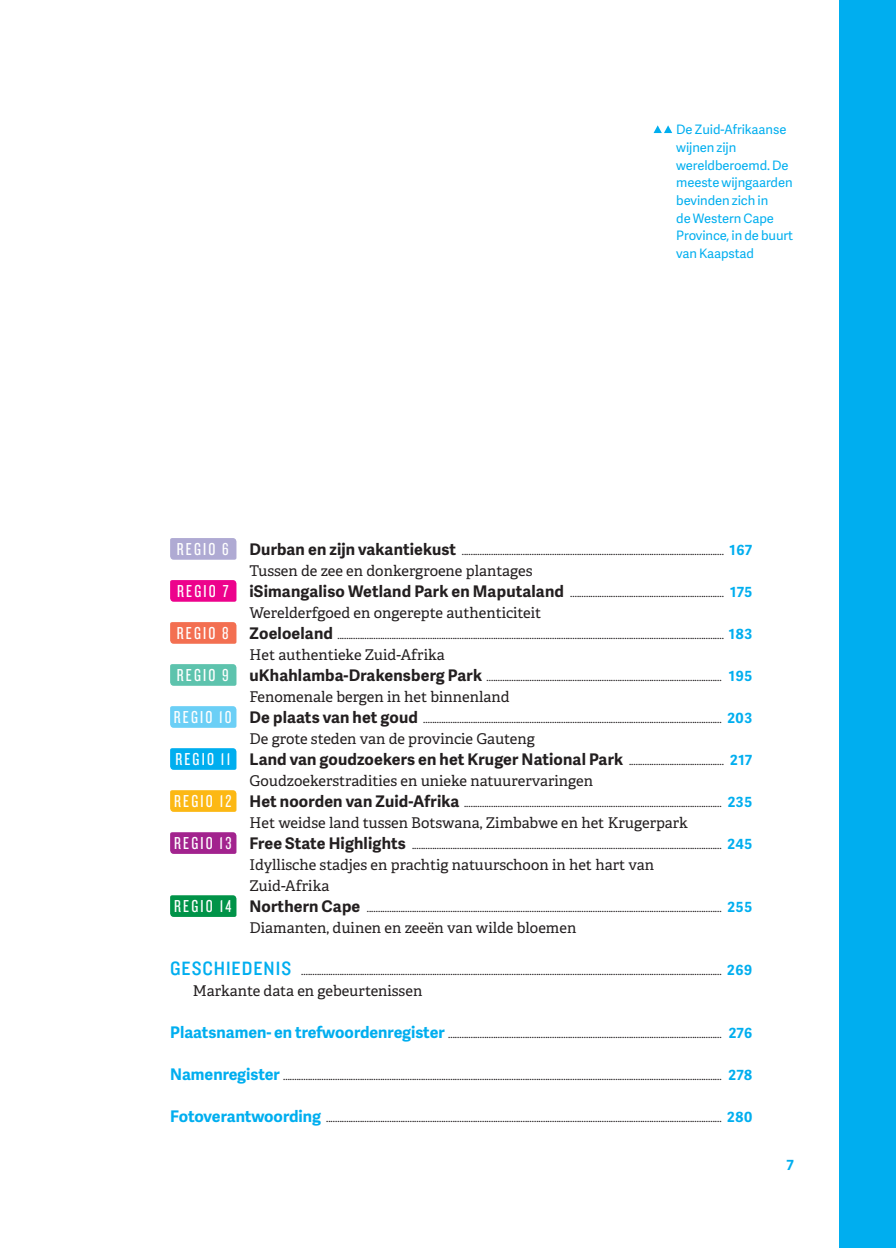
<style>
.page{position:relative;width:896px;height:1248px;background:#fff}
.page>*{position:absolute;margin:0;border:0;box-sizing:border-box;transform-origin:0 0}
.t1{font:14.8px/21px "Adelle";color:#231f20}
.t2{font:700 14px "Adelle Sans";color:#00aeef}
.t3{font:13px/17.6px "Adelle Sans";letter-spacing:-.005em;color:#00aeef}
.t4{font:10px "Adelle Sans";color:#231f20}
.s1{font-family:"Knockout 28 Junior Feathrwt";font-size:18px;color:#fff}
.s2{font-weight:700;font-size:16px}
.s3{font-weight:700;font-size:14px;color:#00aeef}
.s4{font-family:"Knockout 30 Junior Welterwt";font-size:20px;color:#00aeef}
.s5{font-weight:700;font-size:16px;color:#00aeef}
</style>
<div class="page">
<svg style="left:653px;top:125px;width:19px;height:8px"></svg>
<div style="left:839px;top:0;width:57px;height:1247px;background:#00aeef"></div>
<svg style="left:170px;top:538px;width:66px;height:21px"></svg>
<svg style="left:170px;top:580px;width:66px;height:21px"></svg>
<svg style="left:170px;top:622px;width:66px;height:21px"></svg>
<svg style="left:170px;top:664px;width:66px;height:21px"></svg>
<svg style="left:170px;top:706px;width:66px;height:21px"></svg>
<svg style="left:170px;top:748px;width:66px;height:21px"></svg>
<svg style="left:170px;top:790px;width:66px;height:21px"></svg>
<svg style="left:170px;top:832px;width:66px;height:21px"></svg>
<svg style="left:170px;top:895px;width:66px;height:21px"></svg>
<h3 class="t3" style="left:676px;top:121px;width:118px">De Zuid-Afrikaanse wijnen zijn wereldberoemd. De meeste wijngaarden bevinden zich in<br>de Western Cape<br>Province, in de buurt van Kaapstad</h3>
<p class="t4" style="left:177px;top:544px;width:577px"><span class="s1">REGIO 6</span> <span class="s2">Durban en zijn vakantiekust</span> .................................................................................................................... <span class="s3">167</span></p>
<h1 class="t1" style="left:249px;top:559px;width:284px">Tussen de zee en donkergroene plantages</h1>
<p class="t4" style="left:177px;top:586px;width:576px"><span class="s1">REGIO 7</span> <span class="s2">iSimangaliso Wetland Park en Maputaland</span> .................................................................... <span class="s3">175</span></p>
<h1 class="t1" style="left:249px;top:601px;width:293px">Werelderfgoed en ongerepte authenticiteit</h1>
<p class="t4" style="left:177px;top:628px;width:577px"><span class="s1">REGIO 8</span> <span class="s2">Zoeloeland</span> ........................................................................................................................................................................... <span class="s3">183</span></p>
<h1 class="t1" style="left:249px;top:643px;width:197px">Het authentieke Zuid-Afrika</h1>
<p class="t4" style="left:177px;top:670px;width:577px"><span class="s1">REGIO 9</span> <span class="s2">uKhahlamba-Drakensberg Park</span> ........................................................................................................ <span class="s3">195</span></p>
<h1 class="t1" style="left:249px;top:685px;width:262px">Fenomenale bergen in het binnenland</h1>
<p class="t4" style="left:174px;top:712px;width:580px"><span class="s1">REGIO 10</span> <span class="s2">De plaats van het goud</span> .................................................................................................................................... <span class="s3">203</span></p>
<h1 class="t1" style="left:249px;top:727px;width:287px">De grote steden van de provincie Gauteng</h1>
<p class="t4" style="left:175px;top:754px;width:578px"><span class="s1">REGIO 11</span> <span class="s2">Land van goudzoekers en het Kruger National Park</span> .......................................... <span class="s3">217</span></p>
<h1 class="t1" style="left:249px;top:769px;width:345px">Goudzoekerstradities en unieke natuurervaringen</h1>
<p class="t4" style="left:174px;top:796px;width:579px"><span class="s1">REGIO 12</span> <span class="s2">Het noorden van Zuid-Afrika</span> .................................................................................................................. <span class="s3">235</span></p>
<h1 class="t1" style="left:249px;top:811px;width:440px">Het weidse land tussen Botswana, Zimbabwe en het Krugerpark</h1>
<p class="t4" style="left:174px;top:838px;width:580px"><span class="s1">REGIO 13</span> <span class="s2">Free State Highlights</span> ......................................................................................................................................... <span class="s3">245</span></p>
<h1 class="t1" style="left:249px;top:853px;width:406px">Idyllische stadjes en prachtig natuurschoon in het hart van<br>Zuid-Afrika</h1>
<p class="t4" style="left:174px;top:901px;width:579px"><span class="s1">REGIO 14</span> <span class="s2">Northern Cape</span> ............................................................................................................................................................. <span class="s3">255</span></p>
<h1 class="t1" style="left:249px;top:916px;width:328px">Diamanten, duinen en zeeën van wilde bloemen</h1>
<p class="t4" style="left:170px;top:964px;width:584px"><span class="s4">GESCHIEDENIS</span> .......................................................................................................................................................................................... <span class="s3">269</span></p>
<h1 class="t1" style="left:193px;top:979px;width:231px">Markante data en gebeurtenissen</h1>
<p class="t4" style="left:170px;top:1027px;width:583px"><span class="s5">Plaatsnamen- en trefwoordenregister</span> ......................................................................................................................... <span class="s3">276</span></p>
<p class="t4" style="left:170px;top:1069px;width:583px"><span class="s5">Namenregister</span> .................................................................................................................................................................................................. <span class="s3">278</span></p>
<p class="t4" style="left:170px;top:1111px;width:584px"><span class="s5">Fotoverantwoording</span> ............................................................................................................................................................................... <span class="s3">280</span></p>
<h2 class="t2" style="left:786px;top:1154px;width:9px">7</h2>
</div>
